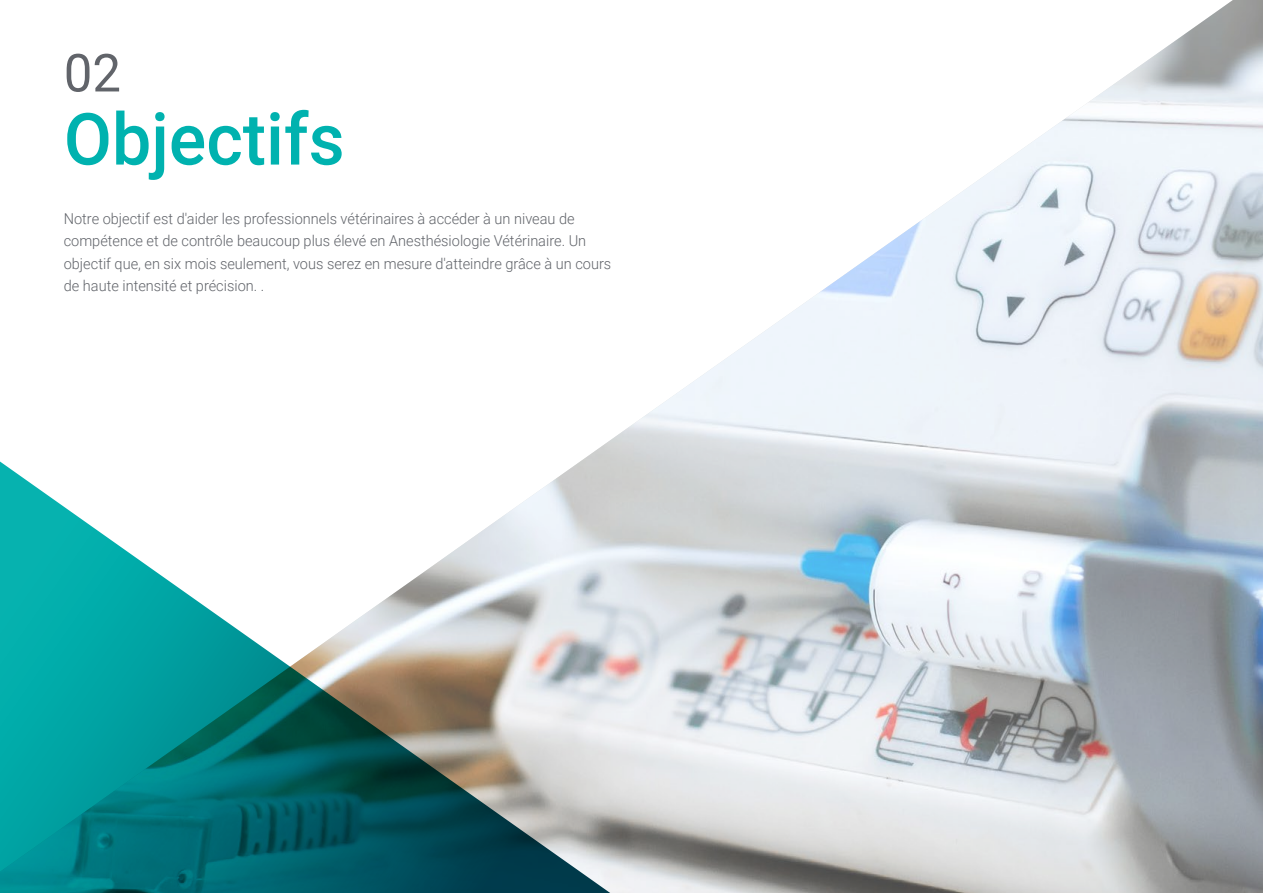
<style>
.page{position:relative;width:1263px;height:893px;background:#fff}
.page>*{position:absolute;margin:0;border:0;box-sizing:border-box;transform-origin:0 0}
.t1{font:500 72px "Roboto";color:#00b2af}
.t2{font:52.5px "Roboto";color:#61646a}
.t3{font:300 15px/22.5px "Roboto";color:#61646a}
</style>
<div class="page">
<img style="left:602px;top:0;width:661px;height:893px">
<svg style="left:0;top:446px;width:640px;height:447px"></svg>
<h2 class="t2" style="left:64px;top:36px;width:59px">02</h2>
<h1 class="t1" style="left:64px;top:89px;width:282px">Objectifs</h1>
<p class="t3" style="left:64px;top:207px;width:549px">Notre objectif est d'aider les professionnels vétérinaires à accéder à un niveau de compétence et de contrôle beaucoup plus élevé en Anesthésiologie Vétérinaire. Un objectif que, en six mois seulement, vous serez en mesure d'atteindre grâce à un cours de haute intensité et précision. .</p>
</div>
